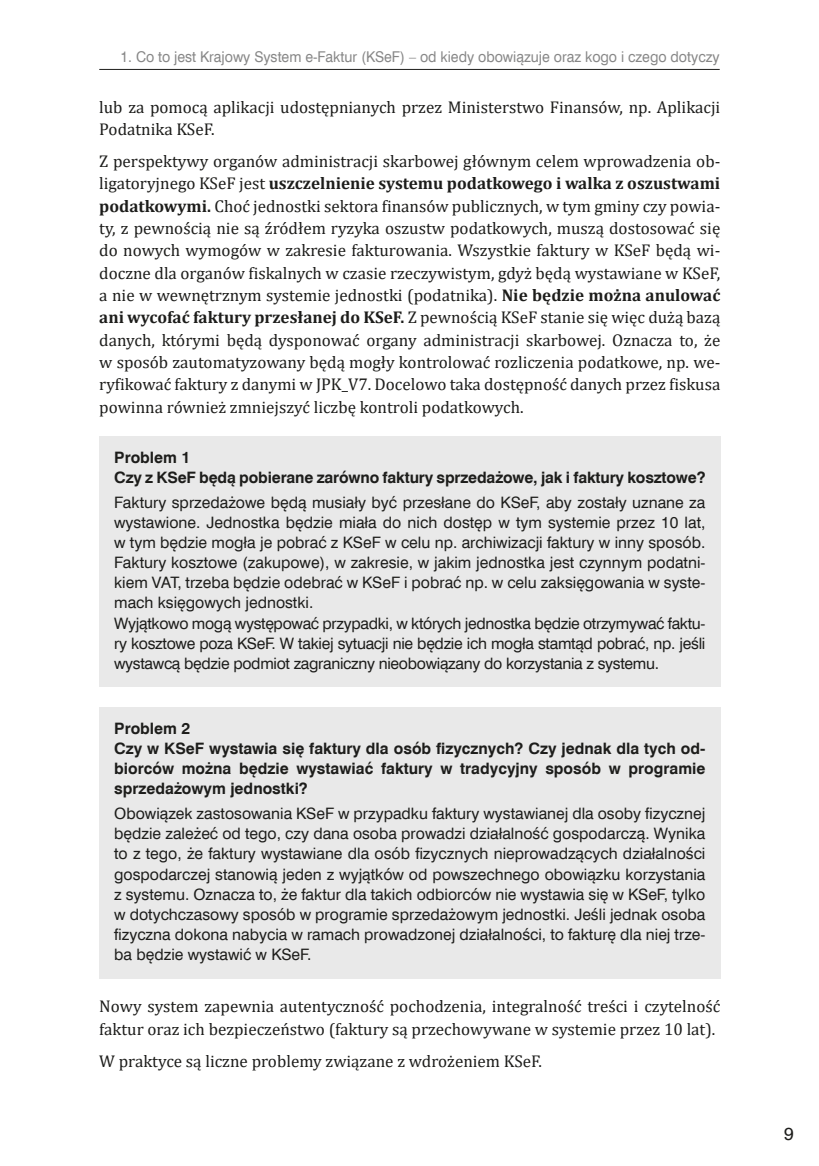
<style>
.page{position:relative;width:819px;height:1166px;background:#fff}
.page>*{position:absolute;margin:0;border:0;box-sizing:border-box;transform-origin:0 0}
.t1{font:17.5px "Swiss 721 TL";color:#1d1d1b}
.t2{font:17.15px/22.4px "Cambria";color:#1d1d1b}
.t3{font:15.75px/20.1px "Swiss 721 TL";color:#1d1d1b}
.t4{font:700 15.75px/20.1px "Swiss 721 TL";color:#1d1d1b}
.t5{font:14.88px "Swiss 721 TL";color:#878787;scale:.95 1}
.s1{font-weight:700}
</style>
<div class="page">
<hr style="left:99px;top:69px;width:620px;height:1px;background:#1d1d1b">
<div style="left:99px;top:436px;width:621px;height:45px;background:#e9e9e9"></div>
<div style="left:99px;top:481px;width:621px;height:85px;background:#e9e9e9"></div>
<div style="left:99px;top:542px;width:621px;height:85px;background:#e9e9e9"></div>
<div style="left:99px;top:602px;width:621px;height:85px;background:#e9e9e9"></div>
<div style="left:99px;top:707px;width:621px;height:45px;background:#e9e9e9"></div>
<div style="left:99px;top:727px;width:621px;height:85px;background:#e9e9e9"></div>
<div style="left:99px;top:793px;width:621px;height:185px;background:#e9e9e9"></div>
<p class="t5" style="left:120px;top:47px;width:632px">1. Co to jest Krajowy System e-Faktur (KSeF) – od kiedy obowiązuje oraz kogo i czego dotyczy</p>
<p class="t2" style="left:99px;top:95px;width:622px">lub za pomocą aplikacji udostępnianych przez Ministerstwo Finansów, np. Aplikacji<br>Podatnika KSeF.</p>
<p class="t2" style="left:99px;top:150px;width:622px;text-align:justify">Z perspektywy organów administracji skarbowej głównym celem wprowadzenia ob&shy;ligatoryjnego KSeF jest <span class="s1">uszczelnienie systemu podatkowego i walka z oszustwami podatkowymi.</span> Choć jednostki sektora finansów publicznych, w tym gminy czy powia&shy;ty, z pewnością nie są źródłem ryzyka oszustw podatkowych, muszą dostosować się do nowych wymogów w zakresie fakturowania. Wszystkie faktury w KSeF będą wi&shy;doczne dla organów fiskalnych w czasie rzeczywistym, gdyż będą wystawiane w KSeF, a nie w wewnętrznym systemie jednostki (podatnika). <span class="s1">Nie będzie można anulować ani wycofać faktury przesłanej do KSeF.</span> Z pewnością KSeF stanie się więc dużą bazą danych, którymi będą dysponować organy administracji skarbowej. Oznacza to, że w sposób zautomatyzowany będą mogły kontrolować rozliczenia podatkowe, np. we&shy;ryfikować faktury z danymi w JPK_V7. Docelowo taka dostępność danych przez fiskusa powinna również zmniejszyć liczbę kontroli podatkowych.</p>
<p class="t4" style="left:114px;top:447px;width:592px">Problem 1<br>Czy z KSeF będą pobierane zarówno faktury sprzedażowe, jak i faktury kosztowe?</p>
<p class="t3" style="left:114px;top:492px;width:592px">Faktury sprzedażowe będą musiały być przesłane do KSeF, aby zostały uznane za wystawione. Jednostka będzie miała do nich dostęp w tym systemie przez 10 lat, w tym będzie mogła je pobrać z KSeF w celu np. archiwizacji faktury w inny sposób.<br>Faktury kosztowe (zakupowe), w zakresie, w jakim jednostka jest czynnym podatni&shy;kiem VAT, trzeba będzie odebrać w KSeF i pobrać np. w celu zaksięgowania w syste&shy;mach księgowych jednostki.<br>Wyjątkowo mogą występować przypadki, w których jednostka będzie otrzymywać faktu&shy;ry kosztowe poza KSeF. W takiej sytuacji nie będzie ich mogła stamtąd pobrać, np. jeśli wystawcą będzie podmiot zagraniczny nieobowiązany do korzystania z systemu.</p>
<p class="t4" style="left:114px;top:718px;width:592px">Problem 2<br>Czy w KSeF wystawia się faktury dla osób fizycznych? Czy jednak dla tych od&shy;biorców można będzie wystawiać faktury w tradycyjny sposób w programie sprzedażowym jednostki?</p>
<p class="t3" style="left:114px;top:803px;width:592px;text-align:justify">Obowiązek zastosowania KSeF w przypadku faktury wystawianej dla osoby fizycznej będzie zależeć od tego, czy dana osoba prowadzi działalność gospodarczą. Wynika to z tego, że faktury wystawiane dla osób fizycznych nieprowadzących działalności gospodarczej stanowią jeden z wyjątków od powszechnego obowiązku korzystania z systemu. Oznacza to, że faktur dla takich odbiorców nie wystawia się w KSeF, tylko w dotychczasowy sposób w programie sprzedażowym jednostki. Jeśli jednak osoba fizyczna dokona nabycia w ramach prowadzonej działalności, to fakturę dla niej trze&shy;ba będzie wystawić w KSeF.</p>
<p class="t2" style="left:99px;top:995px;width:622px">Nowy system zapewnia autentyczność pochodzenia, integralność treści i czytelność faktur oraz ich bezpieczeństwo (faktury są przechowywane w systemie przez 10 lat).</p>
<p class="t2" style="left:99px;top:1049px;width:444px">W praktyce są liczne problemy związane z wdrożeniem KSeF.</p>
<p class="t1" style="left:784px;top:1123px;width:11px">9</p>
</div>
